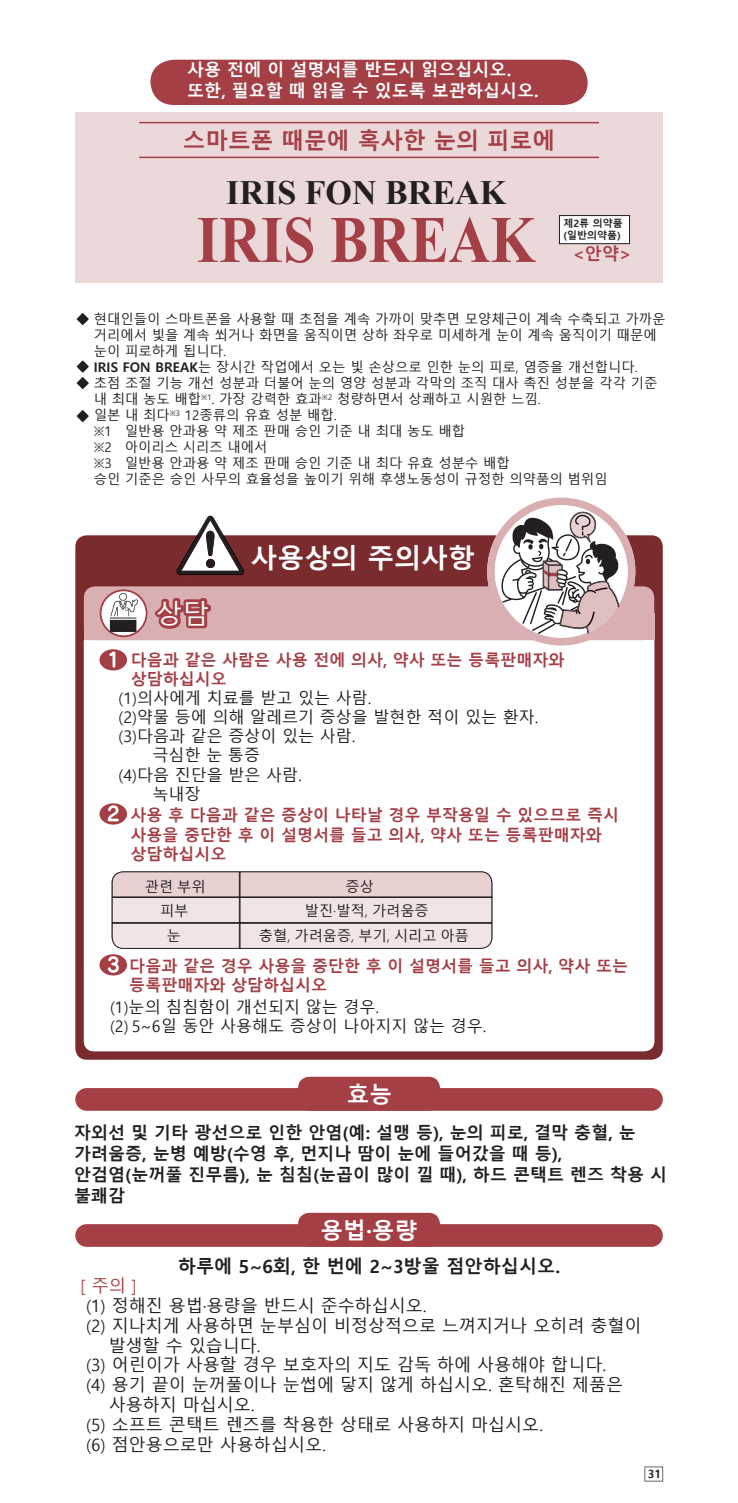
<style>
.page{position:relative;width:738px;height:1503px;background:#fff}
.page>*{position:absolute;margin:0;border:0;box-sizing:border-box;transform-origin:0 0}
.t1{font:700 66.4px "Times New Roman";color:#a43f45;scale:.87 1}
.t2{font:700 34px "Times New Roman";color:#231f20}
.t3{font:700 26.8px "Malgun Gothic";color:#fff}
.t4{font:26.8px "Malgun Gothic";color:#fff}
.t5{font:700 22.6px "Malgun Gothic";color:#a43f45}
.t6{font:700 22.6px "Malgun Gothic";color:#fff}
.t7{font:700 18.2px "Malgun Gothic";color:#231f20}
.t8{font:17px "Malgun Gothic";color:#231f20}
.t9{font:700 17px/21px "Malgun Gothic";color:#231f20}
.t10{font:700 17px/20.4px "Malgun Gothic";color:#fff}
.t11{font:700 17px "Malgun Gothic";color:#a43f45}
.t12{font:17px "Malgun Gothic";color:#a43f45}
.t13{font:700 16px/19.2px "Malgun Gothic";color:#a43f45}
.t14{font:16px/19.2px "Malgun Gothic";color:#231f20}
.t15{font:14.2px "Malgun Gothic";color:#231f20}
.t16{font:13.4px/16px "Malgun Gothic";color:#231f20}
.t17{font:700 11.4px "Malgun Gothic";color:#231f20}
.t18{font:700 10px/12px "Malgun Gothic";color:#231f20}
.s1{font-weight:700}
.s2{font-weight:300}
</style>
<div class="page">
<svg style="left:75px;top:535px;width:587px;height:524px;fill:#7a2b2e"></svg>
<svg style="left:84px;top:967px;width:570px;height:84px"></svg>
<svg style="left:84px;top:640px;width:570px;height:327px"></svg>
<div style="left:75px;top:1088px;width:587px;height:22px;background:#a43f45;border-radius:11px"></div>
<div style="left:84px;top:586px;width:570px;height:54px;background:#d9afb1;border-radius:11px"></div>
<div style="left:298px;top:1076px;width:142px;height:34px;background:#a43f45;border-radius:11px"></div>
<div style="left:75px;top:1224px;width:587px;height:22px;background:#a43f45;border-radius:11px"></div>
<div style="left:298px;top:1212px;width:142px;height:34px;background:#a43f45;border-radius:11px"></div>
<div style="left:99px;top:649px;width:28px;height:21px;background:#a43f45;border-radius:50%"></div>
<svg style="left:109px;top:651px;width:6px;height:16px"></svg>
<div style="left:99px;top:803px;width:28px;height:21px;background:#a43f45;border-radius:50%"></div>
<svg style="left:108px;top:805px;width:11px;height:16px"></svg>
<div style="left:99px;top:954px;width:28px;height:21px;background:#a43f45;border-radius:50%"></div>
<svg style="left:108px;top:956px;width:11px;height:16px"></svg>
<div style="left:150px;top:60px;width:437px;height:45px;background:#a43f45"></div>
<div style="left:75px;top:113px;width:587px;height:170px;background:#ebd9da"></div>
<hr style="left:139px;top:122px;width:459px;height:1px;background:#a43f45">
<hr style="left:139px;top:157px;width:459px;height:1px;background:#a43f45">
<svg style="left:77px;top:313px;width:12px;height:12px"></svg>
<svg style="left:77px;top:360px;width:12px;height:29px"></svg>
<svg style="left:77px;top:410px;width:12px;height:12px"></svg>
<svg style="left:487px;top:497px;width:148px;height:148px"></svg>
<svg style="left:176px;top:516px;width:68px;height:63px"></svg>
<svg style="left:111px;top:871px;width:381px;height:78px"></svg>
<div style="left:112px;top:897px;width:127px;height:26px;background:#f1e4e4;border:1px solid #231f20"></div>
<div style="left:558px;top:215px;width:71px;height:29px;background:#fff;border:1px solid #231f20"></div>
<svg style="left:100px;top:589px;width:111px;height:48px"></svg>
<svg style="left:644px;top:1466px;width:18px;height:15px"></svg>
<p class="t10" style="left:187px;top:60px;width:352px">사용 전에 이 설명서를 반드시 읽으십시오. 또한, 필요할 때 읽을 수 있도록 보관하십시오.</p>
<h3 class="t5" style="left:183px;top:128px;width:374px">스마트폰 때문에 혹사한 눈의 피로에</h3>
<h2 class="t2" style="left:226px;top:168px;width:281px">IRIS FON BREAK</h2>
<h1 class="t1" style="left:196px;top:192px;width:390px">IRIS BREAK</h1>
<p class="t18" style="left:563px;top:218px;width:61px">제2류 의약품 (일반의약품)</p>
<p class="t11" style="left:572px;top:244px;width:60px">&lt;안약&gt;</p>
<p class="t16" style="left:94px;top:312px;width:573px">현대인들이 스마트폰을 사용할 때 초점을 계속 가까이 맞추면 모양체근이 계속 수축되고 가까운 거리에서 빛을 계속 쐬거나 화면을 움직이면 상하 좌우로 미세하게 눈이 계속 움직이기 때문에 눈이 피로하게 됩니다.<br><span class="s1">IRIS FON BREAK</span>는 장시간 작업에서 오는 빛 손상으로 인한 눈의 피로, 염증을 개선합니다. 초점 조절 기능 개선 성분과 더불어 눈의 영양 성분과 각막의 조직 대사 촉진 성분을 각각 기준 내 최대 농도 배합<sup>※1</sup>. 가장 강력한 효과<sup>※2</sup> 청량하면서 상쾌하고 시원한 느낌.<br>일본 내 최다<sup>※3</sup> 12종류의 유효 성분 배합.<br>※1 일반용 안과용 약 제조 판매 승인 기준 내 최대 농도 배합<br>※2 아이리스 시리즈 내에서<br>※3 일반용 안과용 약 제조 판매 승인 기준 내 최다 유효 성분수 배합<br>승인 기준은 승인 사무의 효율성을 높이기 위해 후생노동성이 규정한 의약품의 범위임</p>
<h3 class="t3" style="left:250px;top:542px;width:225px">사용상의 주의사항</h3>
<h3 class="t4" style="left:156px;top:599px;width:55px">상담</h3>
<p class="t13" style="left:131px;top:650px;width:435px">다음과 같은 사람은 사용 전에 의사, 약사 또는 등록판매자와 상담하십시오</p>
<p class="t14" style="left:118px;top:688px;width:254px">(1)의사에게 치료를 받고 있는 사람.</p>
<p class="t14" style="left:118px;top:708px;width:421px">(2)약물 등에 의해 알레르기 증상을 발현한 적이 있는 환자.</p>
<p class="t14" style="left:118px;top:727px;width:238px">(3)다음과 같은 증상이 있는 사람.</p>
<p class="t14" style="left:152px;top:746px;width:109px">극심한 눈 통증</p>
<p class="t14" style="left:118px;top:765px;width:184px">(4)다음 진단을 받은 사람.</p>
<p class="t14" style="left:152px;top:784px;width:49px">녹내장</p>
<p class="t13" style="left:130px;top:806px;width:490px">사용 후 다음과 같은 증상이 나타날 경우 부작용일 수 있으므로 즉시 사용을 중단한 후 이 설명서를 들고 의사, 약사 또는 등록판매자와 상담하십시오</p>
<p class="t15" style="left:145px;top:878px;width:62px">관련 부위</p>
<p class="t15" style="left:345px;top:878px;width:30px">증상</p>
<p class="t15" style="left:160px;top:902px;width:30px">피부</p>
<p class="t15" style="left:305px;top:902px;width:125px">발진<span class="s2">·</span>발적<span class="s2">,</span> 가려움증</p>
<p class="t15" style="left:167px;top:928px;width:16px">눈</p>
<p class="t15" style="left:259px;top:928px;width:211px">충혈<span class="s2">,</span> 가려움증<span class="s2">,</span> 부기<span class="s2">,</span> 시리고 아픔</p>
<p class="t13" style="left:129px;top:957px;width:500px">다음과 같은 경우 사용을 중단한 후 이 설명서를 들고 의사, 약사 또는 등록판매자와 상담하십시오</p>
<p class="t14" style="left:110px;top:998px;width:377px">(1)눈의 침침함이 개선되지 않는 경우.<br>(2) 5~6일 동안 사용해도 증상이 나아지지 않는 경우.</p>
<h3 class="t6" style="left:346px;top:1081px;width:47px">효능</h3>
<p class="t9" style="left:74px;top:1123px;width:594px">자외선 및 기타 광선으로 인한 안염(예: 설맹 등), 눈의 피로, 결막 충혈, 눈 가려움증, 눈병 예방(수영 후, 먼지나 땀이 눈에 들어갔을 때 등), 안검염(눈꺼풀 진무름), 눈 침침(눈곱이 많이 낄 때), 하드 콘택트 렌즈 착용 시 불쾌감</p>
<h3 class="t6" style="left:320px;top:1217px;width:98px">용법·용량</h3>
<h3 class="t7" style="left:178px;top:1255px;width:383px">하루에 5~6회, 한 번에 2~3방울 점안하십시오.</h3>
<p class="t12" style="left:75px;top:1276px;width:70px">［주의］</p>
<p class="t8" style="left:86px;top:1296px;width:342px">(1) 정해진 용법·용량을 반드시 준수하십시오.</p>
<p class="t8" style="left:86px;top:1315px;width:556px">(2) 지나치게 사용하면 눈부심이 비정상적으로 느껴지거나 오히려 충혈이</p>
<p class="t8" style="left:109px;top:1335px;width:153px">발생할 수 있습니다.</p>
<p class="t8" style="left:86px;top:1355px;width:521px">(3) 어린이가 사용할 경우 보호자의 지도 감독 하에 사용해야 합니다.</p>
<p class="t8" style="left:86px;top:1375px;width:538px">(4) 용기 끝이 눈꺼풀이나 눈썹에 닿지 않게 하십시오. 혼탁해진 제품은</p>
<p class="t8" style="left:109px;top:1395px;width:147px">사용하지 마십시오.</p>
<p class="t8" style="left:86px;top:1415px;width:458px">(5) 소프트 콘택트 렌즈를 착용한 상태로 사용하지 마십시오.</p>
<p class="t8" style="left:86px;top:1435px;width:241px">(6) 점안용으로만 사용하십시오.</p>
<p class="t17" style="left:647px;top:1467px;width:15px">31</p>
</div>
